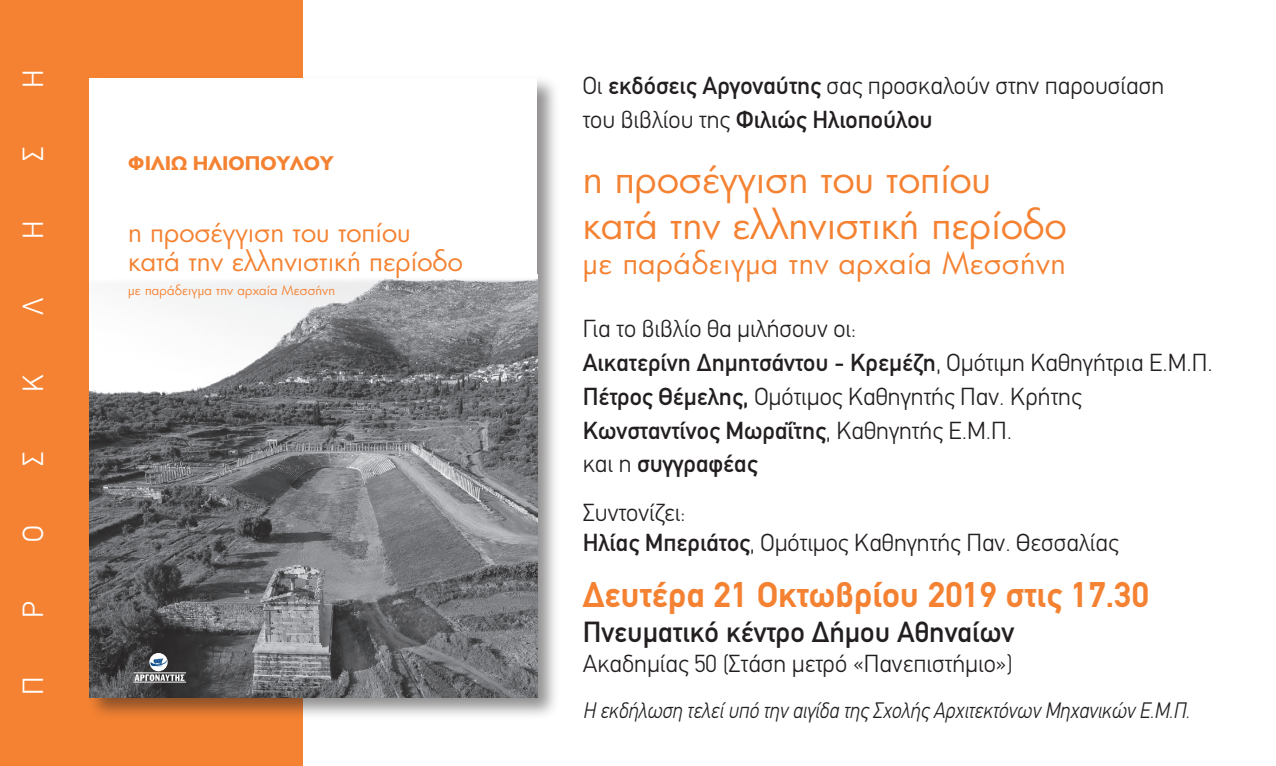
<style>
.page{position:relative;width:1276px;height:766px;background:#fff}
.page>*{position:absolute;margin:0;border:0;box-sizing:border-box;transform-origin:0 0}
.t1{font:38.25px/45.9px "PF Futura Neu";color:#f48232}
.t2{font:700 36px "PF Din Text";color:#f48232}
.t3{font:500 29.25px "PF Din Text";color:#231f20}
.t4{font:29.25px "PF Futura Neu";letter-spacing:.02em;color:#f48232}
.t5{font:300 29.25px "PF Din Text";color:#fff}
.t6{font:26.55px/29.2px "PF Futura Neu";color:#f48232}
.t7{font:300 24.75px/33.8px "PF Din Text";color:#231f20}
.t8{font:italic 300 22.5px "PF Din Text";color:#231f20;scale:.9 1}
.t9{font:700 20.03px "CF Jeckyl";color:#f48232}
.t10{font:12.83px "PF Futura Neu";letter-spacing:.01em;color:#f48232}
.s1{font-weight:500}
</style>
<div class="page">
<div style="left:0;top:0;width:302px;height:765px;background:#f48232"></div>
<div style="left:86px;top:75px;width:474px;height:645px;background:#231f20;opacity:.5"></div>
<div style="left:89px;top:78px;width:448px;height:619px;background:#fff"></div>
<img style="left:89px;top:278px;width:448px;height:419px">
<svg style="left:149px;top:652px;width:19px;height:19px"></svg>
<svg style="left:150px;top:658px;width:17px;height:8px"></svg>
<hr style="left:134px;top:672px;width:52px;height:1px;background:#fff">
<hr style="left:134px;top:681px;width:52px;height:1px;background:#fff">
<svg style="left:135px;top:674px;width:49px;height:6px"></svg>
<svg style="left:89px;top:699px;width:2px;height:7px"></svg>
<svg style="left:537px;top:78px;width:8px;height:2px"></svg>
<svg style="left:537px;top:699px;width:8px;height:7px"></svg>
<p class="t5" style="left:16px;top:87px;width:20px;rotate:-90deg">Η</p>
<p class="t5" style="left:16px;top:161px;width:16px;rotate:-90deg">Σ</p>
<p class="t5" style="left:16px;top:239px;width:20px;rotate:-90deg">Η</p>
<p class="t5" style="left:16px;top:315px;width:19px;rotate:-90deg">Λ</p>
<p class="t5" style="left:16px;top:392px;width:19px;rotate:-90deg">Κ</p>
<p class="t5" style="left:16px;top:466px;width:16px;rotate:-90deg">Σ</p>
<p class="t5" style="left:16px;top:542px;width:18px;rotate:-90deg">Ο</p>
<p class="t5" style="left:16px;top:617px;width:18px;rotate:-90deg">Ρ</p>
<p class="t5" style="left:16px;top:695px;width:20px;rotate:-90deg">Π</p>
<p class="t9" style="left:128px;top:151px;width:207px">ΦΙΛΙΩ ΗΛΙΟΠΟΥΛΟΥ</p>
<p class="t6" style="left:128px;top:217px;width:336px">η προσέγγιση του τοπίου κατά την ελληνιστική περίοδο</p>
<p class="t10" style="left:128px;top:281px;width:209px">με παράδειγμα την αρχαία Μεσσήνη</p>
<p class="t7" style="left:583px;top:69px;width:583px">Οι <span class="s1">εκδόσεις Αργοναύτης</span> σας προσκαλούν στην παρουσίαση του βιβλίου της <span class="s1">Φιλιώς Ηλιοπούλου</span></p>
<h1 class="t1" style="left:583px;top:155px;width:485px">η προσέγγιση του τοπίου κατά την ελληνιστική περίοδο</h1>
<p class="t4" style="left:583px;top:244px;width:485px">με παράδειγμα την αρχαία Μεσσήνη</p>
<p class="t7" style="left:583px;top:312px;width:631px">Για το βιβλίο θα μιλήσουν οι:<br><span class="s1">Αικατερίνη Δημητσάντου - Κρεμέζη</span>, Ομότιμη Καθηγήτρια Ε.Μ.Π.<br><span class="s1">Πέτρος Θέμελης,</span> Ομότιμος Καθηγητής Παν. Κρήτης <span class="s1">Κωνσταντίνος Μωραΐτης</span>, Καθηγητής Ε.Μ.Π.<br>και η <span class="s1">συγγραφέας</span></p>
<p class="t7" style="left:583px;top:498px;width:537px;line-height:29.7px">Συντονίζει:<br><span class="s1">Ηλίας Μπεριάτος</span>, Ομότιμος Καθηγητής Παν. Θεσσαλίας</p>
<h2 class="t2" style="left:583px;top:573px;width:568px">Δευτέρα 21 Οκτωβρίου 2019 στις 17.30</h2>
<p class="t3" style="left:583px;top:615px;width:433px">Πνευματικό κέντρο Δήμου Αθηναίων</p>
<p class="t7" style="left:583px;top:646px;width:431px">Ακαδημίας 50 (Στάση μετρό «Πανεπιστήμιο»)</p>
<p class="t8" style="left:583px;top:697px;width:676px">Η εκδήλωση τελεί υπό την αιγίδα της Σχολής Αρχιτεκτόνων Μηχανικών Ε.Μ.Π.</p>
</div>
